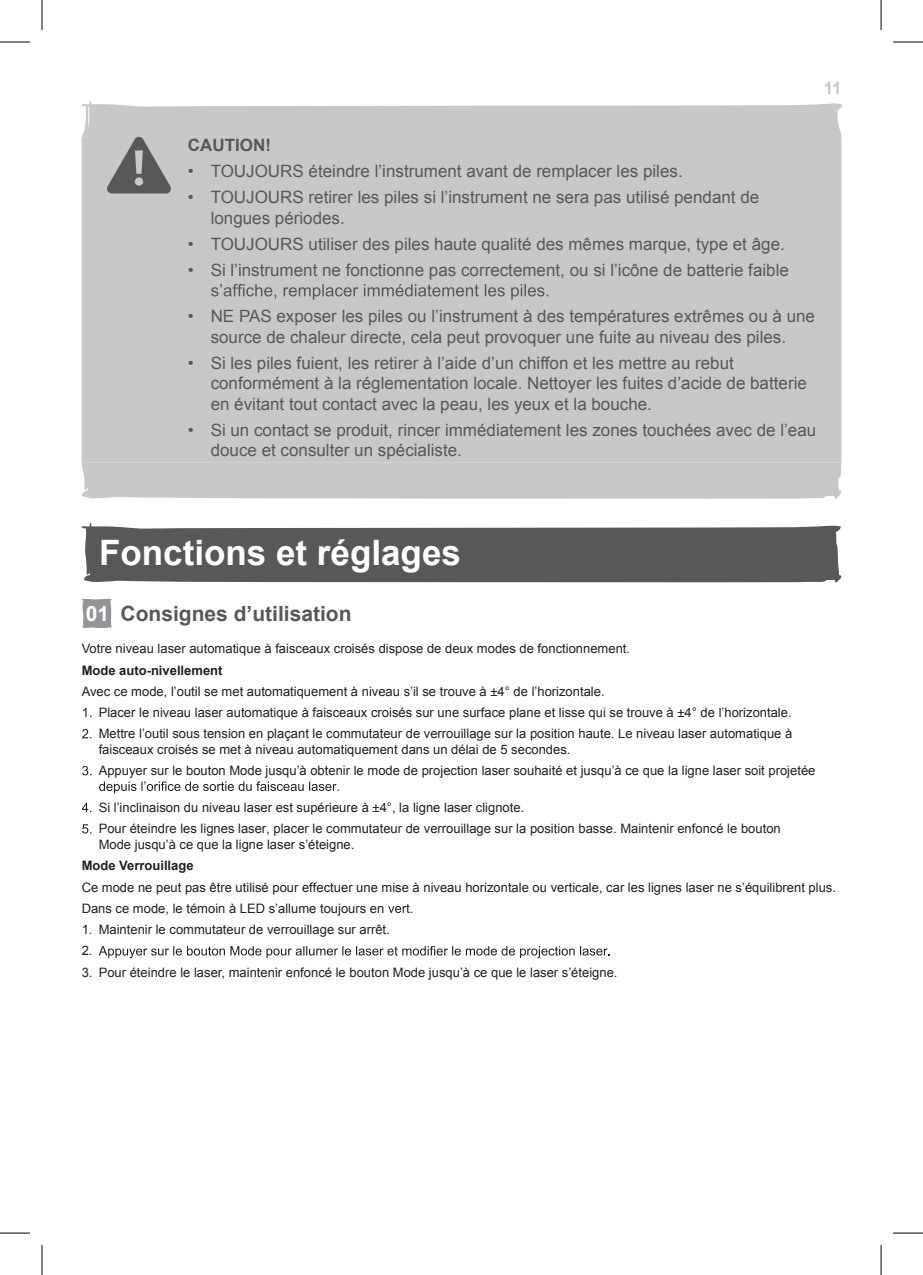
<style>
.page{position:relative;width:923px;height:1275px;background:#fff}
.page>*{position:absolute;margin:0;border:0;box-sizing:border-box;transform-origin:0 0}
.t1{font:700 35px "Arial";color:#fff}
.t2{font:700 21px "Arial";color:#57585a}
.t3{font:17px/20.4px "Arial";color:#57585a}
.t4{font:700 17px "Arial";color:#57585a}
.t5{font:700 17px "Arial";color:#c7c8ca}
.t6{font:13px/21.2px "Arial";color:#231f20}
.t7{font:700 13px "Arial";color:#231f20}
.s1{color:#fff}
.s2{font-weight:700}
</style>
<div class="page">
<div style="left:82px;top:193px;width:759px;height:270px;background:#c7c8ca"></div>
<svg style="left:82px;top:101px;width:760px;height:92px;background:#c6c7c9"></svg>
<svg style="left:211px;top:284px;width:337px;height:16px;background:#adaeb0"></svg>
<div style="left:82px;top:463px;width:759px;height:36px;background:#c7c8ca"></div>
<svg style="left:81px;top:523px;width:761px;height:60px;background:#68696b"></svg>
<svg style="left:82px;top:598px;width:30px;height:30px"></svg>
<svg style="left:83px;top:707px;width:8px;height:10px"></svg>
<svg style="left:82px;top:729px;width:9px;height:9px"></svg>
<svg style="left:82px;top:766px;width:9px;height:9px"></svg>
<svg style="left:99px;top:781px;width:240px;height:12px"></svg>
<svg style="left:82px;top:802px;width:9px;height:10px"></svg>
<svg style="left:82px;top:824px;width:9px;height:9px"></svg>
<svg style="left:388px;top:903px;width:22px;height:10px"></svg>
<svg style="left:99px;top:946px;width:510px;height:12px"></svg>
<hr style="left:0;top:42px;width:30px;height:1px;background:#000">
<hr style="left:893px;top:42px;width:30px;height:1px;background:#000">
<hr style="left:0;top:1232px;width:30px;height:1px;background:#000">
<hr style="left:893px;top:1232px;width:30px;height:1px;background:#000">
<hr style="left:42px;top:0;width:1px;height:30px;background:#000">
<svg style="left:42px;top:1245px;width:1px;height:29px"></svg>
<hr style="left:881px;top:0;width:1px;height:30px;background:#000">
<svg style="left:881px;top:1245px;width:1px;height:29px"></svg>
<p class="t5" style="left:824px;top:77px;width:19px">11</p>
<p class="t4" style="left:188px;top:134px;width:85px">CAUTION!</p>
<p class="t3" style="left:188px;top:161px;width:496px">• TOUJOURS éteindre l’instrument avant de remplacer les piles.</p>
<p class="t3" style="left:211px;top:187px;width:550px;text-indent:-23px">• TOUJOURS retirer les piles si l’instrument ne sera pas utilisé pendant de longues périodes.</p>
<p class="t3" style="left:188px;top:234px;width:598px">• TOUJOURS utiliser des piles haute qualité des mêmes marque, type et âge.</p>
<p class="t3" style="left:188px;top:260px;width:602px">• Si l’instrument ne fonctionne pas correctement, ou si l’icône de batterie faible</p>
<p class="t3" style="left:188px;top:306px;width:629px;text-align:center">• NE PAS exposer les piles ou l’instrument à des températures extrêmes ou à une source de chaleur directe, cela peut provoquer une fuite au niveau des piles.</p>
<p class="t3" style="left:211px;top:353px;width:598px;text-indent:-23px">• Si les piles fuient, les retirer à l’aide d’un chiffon et les mettre au rebut conformément à la réglementation locale. Nettoyer les fuites d’acide de batterie en évitant tout contact avec la peau, les yeux et la bouche.</p>
<p class="t3" style="left:211px;top:420px;width:607px;text-indent:-23px">• Si un contact se produit, rincer immédiatement les zones touchées avec de l’eau douce et consulter un spécialiste.</p>
<p class="t1" style="left:99px;top:529px;width:363px">Fonctions et réglages</p>
<p class="t2" style="left:86px;top:599px;width:267px"><span class="s1">01</span> Consignes d’utilisation</p>
<p class="t6" style="left:82px;top:638px;width:550px">Votre niveau laser automatique à faisceaux croisés dispose de deux modes de fonctionnement.</p>
<p class="t7" style="left:82px;top:661px;width:142px">Mode auto-nivellement</p>
<p class="t6" style="left:82px;top:681px;width:524px">Avec ce mode, l’outil se met automatiquement à niveau s’il se trouve à ±4° de l’horizontale.</p>
<p class="t6" style="left:99px;top:702px;width:694px">Placer le niveau laser automatique à faisceaux croisés sur une surface plane et lisse qui se trouve à ±4° de l’horizontale.</p>
<p class="t6" style="left:99px;top:723px;width:695px">Mettre l’outil sous tension en plaçant le commutateur de verrouillage sur la position haute. Le niveau laser automatique à</p>
<p class="t6" style="left:99px;top:739px;width:718px">faisceaux croisés se met à niveau automatiquement dans un délai de 5 secondes.<br>Appuyer sur le bouton Mode jusqu’à obtenir le mode de projection laser souhaité et jusqu’à ce que la ligne laser soit projetée</p>
<p class="t6" style="left:99px;top:797px;width:684px">Si l’inclinaison du niveau laser est supérieure à ±4°, la ligne laser clignote.<br>Pour éteindre les lignes laser, placer le commutateur de verrouillage sur la position basse. Maintenir enfoncé le bouton</p>
<p class="t6" style="left:82px;top:834px;width:756px;text-indent:17px">Mode jusqu’à ce que la ligne laser s’éteigne.<br><span class="s2">Mode Verrouillage<br></span>Ce mode ne peut pas être utilisé pour effectuer une mise à niveau horizontale ou verticale, car les lignes laser ne s’équilibrent plus.<br>Dans ce mode, le témoin à LED s’allume toujours en</p>
<p class="t6" style="left:410px;top:897px;width:5px">.</p>
<p class="t6" style="left:82px;top:919px;width:310px">1. Maintenir le commutateur de verrouillage sur arrêt.<br>2.</p>
<p class="t6" style="left:82px;top:961px;width:537px">3. Pour éteindre le laser, maintenir enfoncé le bouton Mode jusqu’à ce que le laser s’éteigne.</p>
</div>
